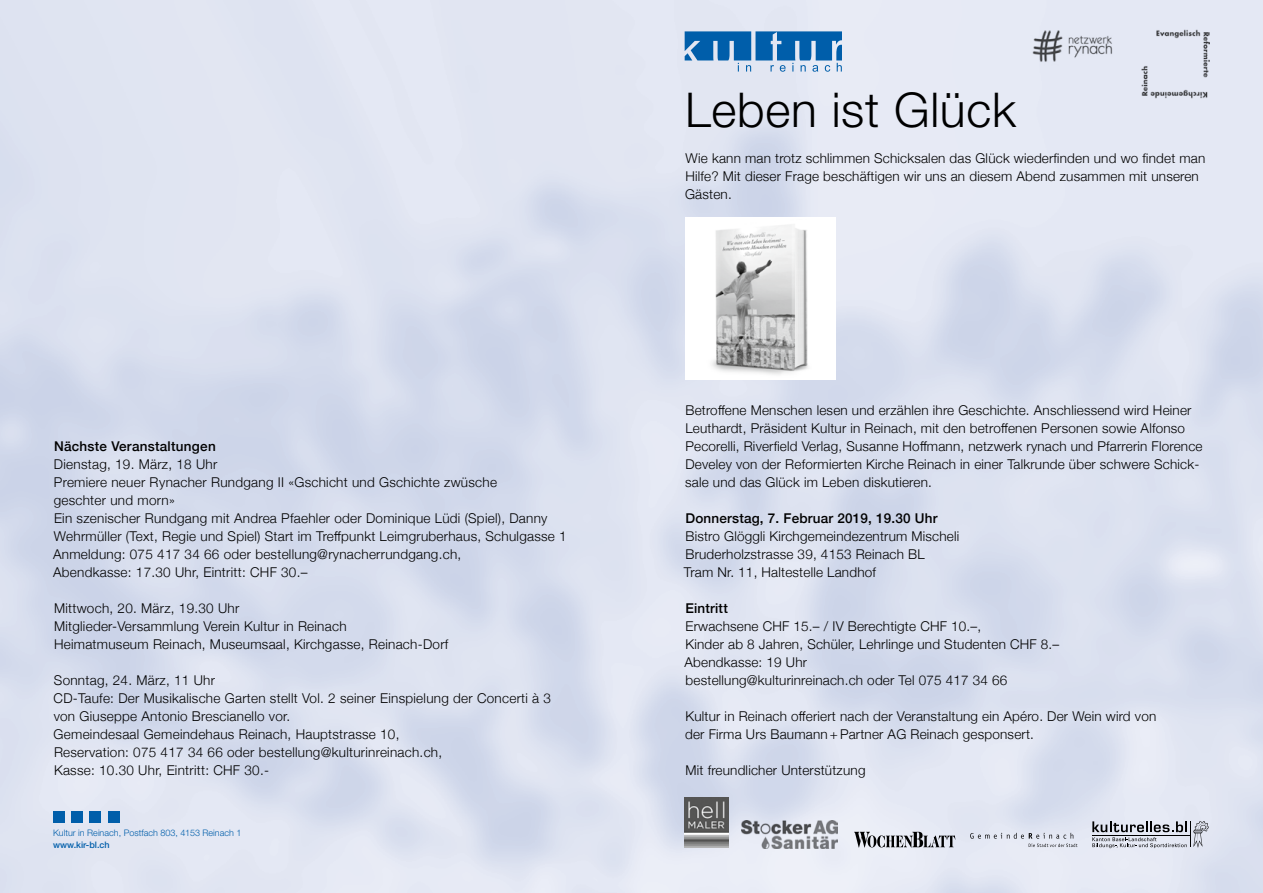
<style>
.page{position:relative;width:1263px;height:893px;background:#fff}
.page>*{position:absolute;margin:0;border:0;box-sizing:border-box;transform-origin:0 0}
.t1{font:300 48px "Helvetica Neue LT Std";letter-spacing:.015em;color:#000}
.t2{font:300 13.5px/18px "Helvetica Neue";letter-spacing:.015em;color:#000}
.t3{font:500 13.5px "Helvetica Neue";letter-spacing:.015em;color:#000}
.t4{font:300 9px "Helvetica Neue LT Std";color:#005eaa}
.t5{font:500 9px "Helvetica Neue LT Std";color:#005eaa}
</style>
<div class="page">
<img style="left:0;top:0;width:1263px;height:893px">
<svg style="left:685px;top:31px;width:157px;height:41px"></svg>
<div style="left:53px;top:812px;width:11px;height:11px;background:#005eaa"></div>
<div style="left:71px;top:812px;width:12px;height:11px;background:#005eaa"></div>
<div style="left:90px;top:812px;width:11px;height:11px;background:#005eaa"></div>
<div style="left:108px;top:812px;width:11px;height:11px;background:#005eaa"></div>
<img style="left:685px;top:797px;width:43px;height:50px">
<svg style="left:1092px;top:821px;width:117px;height:27px"></svg>
<img style="left:741px;top:821px;width:97px;height:27px">
<svg style="left:854px;top:832px;width:101px;height:16px"></svg>
<svg style="left:970px;top:833px;width:107px;height:14px"></svg>
<div style="left:685px;top:217px;width:150px;height:162px;background:#fff"></div>
<img style="left:712px;top:225px;width:96px;height:150px">
<img style="left:1027px;top:26px;width:94px;height:40px">
<img style="left:1141px;top:30px;width:69px;height:68px">
<p class="t3" style="left:54px;top:436px;width:163px">Nächste Veranstaltungen</p>
<p class="t2" style="left:53px;top:455px;width:515px">Dienstag, 19. März, 18 Uhr<br>Premiere neuer Rynacher Rundgang II «Gschicht und Gschichte zwüsche<br>geschter und morn»<br>Ein szenischer Rundgang mit Andrea Pfaehler oder Dominique Lüdi (Spiel), Danny Wehrmüller (Text, Regie und Spiel) Start im Treffpunkt Leimgruberhaus, Schulgasse 1<br>Anmeldung: 075 417 34 66 oder bestellung@rynacherrundgang.ch,<br>Abendkasse: 17.30 Uhr, Eintritt: CHF 30.–</p>
<p class="t2" style="left:54px;top:599px;width:396px">Mittwoch, 20. März, 19.30 Uhr<br>Mitglieder-Versammlung Verein Kultur in Reinach<br>Heimatmuseum Reinach, Museumsaal, Kirchgasse, Reinach-Dorf</p>
<p class="t2" style="left:54px;top:671px;width:499px">Sonntag, 24. März, 11 Uhr<br>CD-Taufe: Der Musikalische Garten stellt Vol. 2 seiner Einspielung der Concerti à 3 von Giuseppe Antonio Brescianello vor.<br>Gemeindesaal Gemeindehaus Reinach, Hauptstrasse 10,<br>Reservation: 075 417 34 66 oder bestellung@kulturinreinach.ch,<br>Kasse: 10.30 Uhr, Eintritt: CHF 30.-</p>
<p class="t4" style="left:53px;top:827px;width:190px">Kultur in Reinach, Postfach 803, 4153 Reinach 1</p>
<p class="t5" style="left:53px;top:839px;width:58px">www.kir-bl.ch</p>
<h1 class="t1" style="left:685px;top:81px;width:333px">Leben ist Glück</h1>
<p class="t2" style="left:685px;top:149px;width:522px">Wie kann man trotz schlimmen Schicksalen das Glück wiederfinden und wo findet man<br>Hilfe? Mit dieser Frage beschäftigen wir uns an diesem Abend zusammen mit unseren<br>Gästen.</p>
<p class="t2" style="left:685px;top:401px;width:519px">Betroffene Menschen lesen und erzählen ihre Geschichte. Anschliessend wird Heiner Leuthardt, Präsident Kultur in Reinach, mit den betroffenen Personen sowie Alfonso Pecorelli, Riverfield Verlag, Susanne Hoffmann, netzwerk rynach und Pfarrerin Florence Develey von der Reformierten Kirche Reinach in einer Talkrunde über schwere Schick&shy;sale und das Glück im Leben diskutieren.</p>
<p class="t3" style="left:685px;top:508px;width:254px">Donnerstag, 7. Februar 2019, 19.30 Uhr</p>
<p class="t2" style="left:684px;top:527px;width:277px">Bistro Glöggli Kirchgemeindezentrum Mischeli<br>Bruderholzstrasse 39, 4153 Reinach BL<br>Tram Nr. 11, Haltestelle Landhof</p>
<p class="t3" style="left:685px;top:598px;width:44px">Eintritt</p>
<p class="t2" style="left:685px;top:617px;width:376px">Erwachsene CHF 15.– / IV Berechtigte CHF 10.–,<br>Kinder ab 8 Jahren, Schüler, Lehrlinge und Studenten CHF 8.– Abendkasse: 19 Uhr<br>bestellung@kulturinreinach.ch oder Tel 075 417 34 66</p>
<p class="t2" style="left:685px;top:707px;width:473px">Kultur in Reinach offeriert nach der Veranstaltung ein Apéro. Der Wein wird von der Firma Urs Baumann +Partner AG Reinach gesponsert.</p>
<p class="t2" style="left:685px;top:761px;width:181px">Mit freundlicher Unterstützung</p>
</div>
